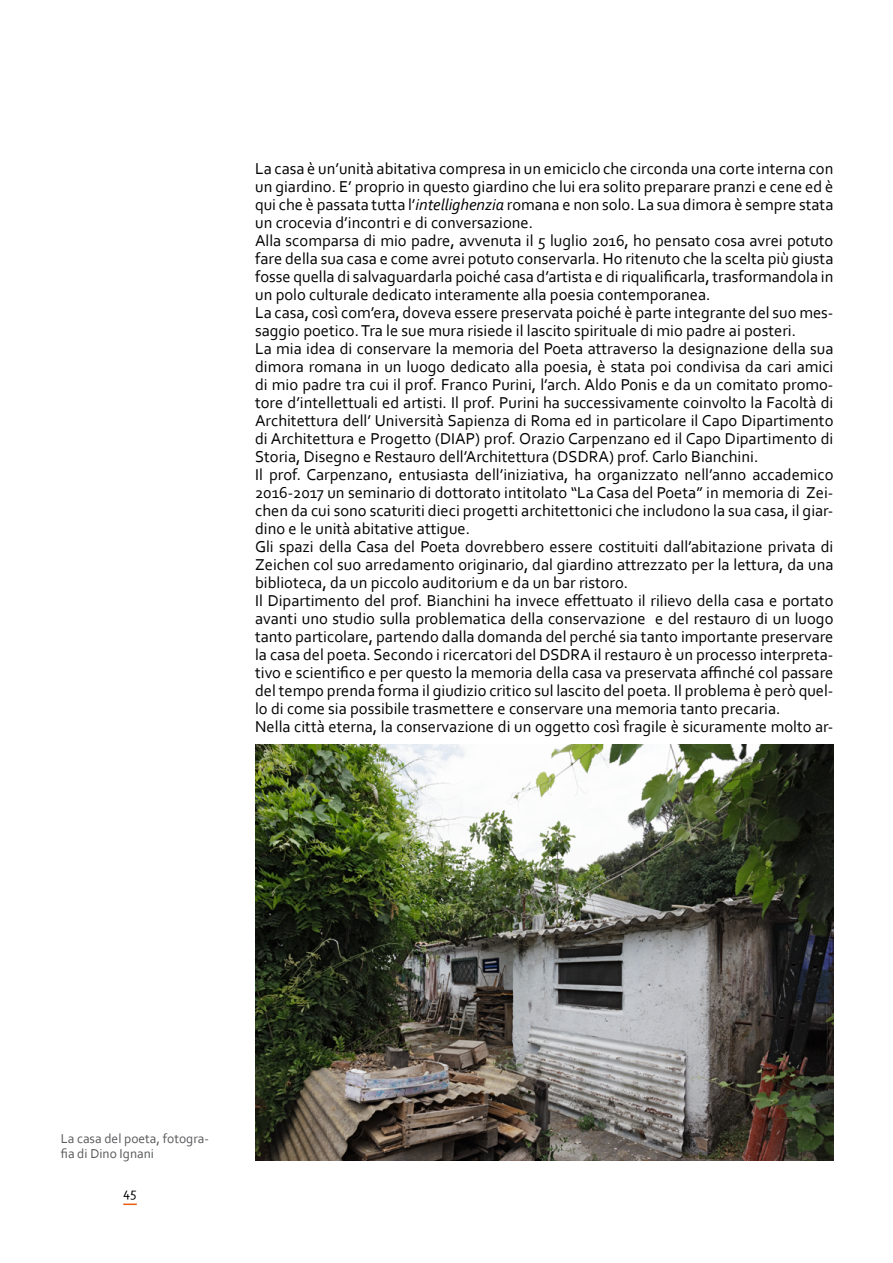
<style>
.page{position:relative;width:893px;height:1263px;background:#fff}
.page>*{position:absolute;margin:0;border:0;box-sizing:border-box;transform-origin:0 0}
.t1{font:16.5px/18px "Corbel";color:#000}
.t2{font:13.5px/15px "Corbel";color:#58595b}
.t3{font:13.5px "Corbel";color:#000}
.s1{font-style:italic}
</style>
<div class="page">
<svg style="left:123px;top:1203px;width:14px;height:2px"></svg>
<img style="left:255px;top:745px;width:578px;height:416px">
<p class="t1" style="left:255px;top:159px;width:580px">La casa è un’unità abitativa compresa in un emiciclo che circonda una corte interna con un giardino. E’ proprio in questo giardino che lui era solito preparare pranzi e cene ed è qui che è passata tutta l’<span class="s1">intellighenzia</span> romana e non solo. La sua dimora è sempre stata un crocevia d’incontri e di conversazione.<br>Alla scomparsa di mio padre, avvenuta il 5 luglio 2016, ho pensato cosa avrei potuto fare della sua casa e come avrei potuto conservarla. Ho ritenuto che la scelta più giusta fosse quella di salvaguardarla poiché casa d’artista e di riqualificarla, trasformandola in un polo culturale dedicato interamente alla poesia contemporanea.<br>La casa, così com’era, doveva essere preservata poiché è parte integrante del suo mes&shy;saggio poetico. Tra le sue mura risiede il lascito spirituale di mio padre ai posteri.<br>La mia idea di conservare la memoria del Poeta attraverso la designazione della sua dimora romana in un luogo dedicato alla poesia, è stata poi condivisa da cari amici di mio padre tra cui il prof. Franco Purini, l’arch. Aldo Ponis e da un comitato promo&shy;tore d’intellettuali ed artisti. Il prof. Purini ha successivamente coinvolto la Facoltà di Architettura dell’ Università Sapienza di Roma ed in particolare il Capo Dipartimento di Architettura e Progetto (DIAP) prof. Orazio Carpenzano ed il Capo Dipartimento di Storia, Disegno e Restauro dell’Architettura (DSDRA) prof. Carlo Bianchini.<br>Il prof. Carpenzano, entusiasta dell’iniziativa, ha organizzato nell’anno accademico 2016-2017 un seminario di dottorato intitolato “La Casa del Poeta” in memoria di Zei&shy;chen da cui sono scaturiti dieci progetti architettonici che includono la sua casa, il giar&shy;dino e le unità abitative attigue.<br>Gli spazi della Casa del Poeta dovrebbero essere costituiti dall’abitazione privata di Zeichen col suo arredamento originario, dal giardino attrezzato per la lettura, da una biblioteca, da un piccolo auditorium e da un bar ristoro.<br>Il Dipartimento del prof. Bianchini ha invece effettuato il rilievo della casa e portato avanti uno studio sulla problematica della conservazione e del restauro di un luogo tanto particolare, partendo dalla domanda del perché sia tanto importante preservare la casa del poeta. Secondo i ricercatori del DSDRA il restauro è un processo interpreta&shy;tivo e scientifico e per questo la memoria della casa va preservata affinché col passare del tempo prenda forma il giudizio critico sul lascito del poeta. Il problema è però quel&shy;lo di come sia possibile trasmettere e conservare una memoria tanto precaria.<br>Nella città eterna, la conservazione di un oggetto così fragile è sicuramente molto ar-</p>
<p class="t2" style="left:61px;top:1131px;width:150px">La casa del poeta, fotogra&shy;fia di Dino Ignani</p>
<p class="t3" style="left:123px;top:1184px;width:15px">45</p>
</div>
